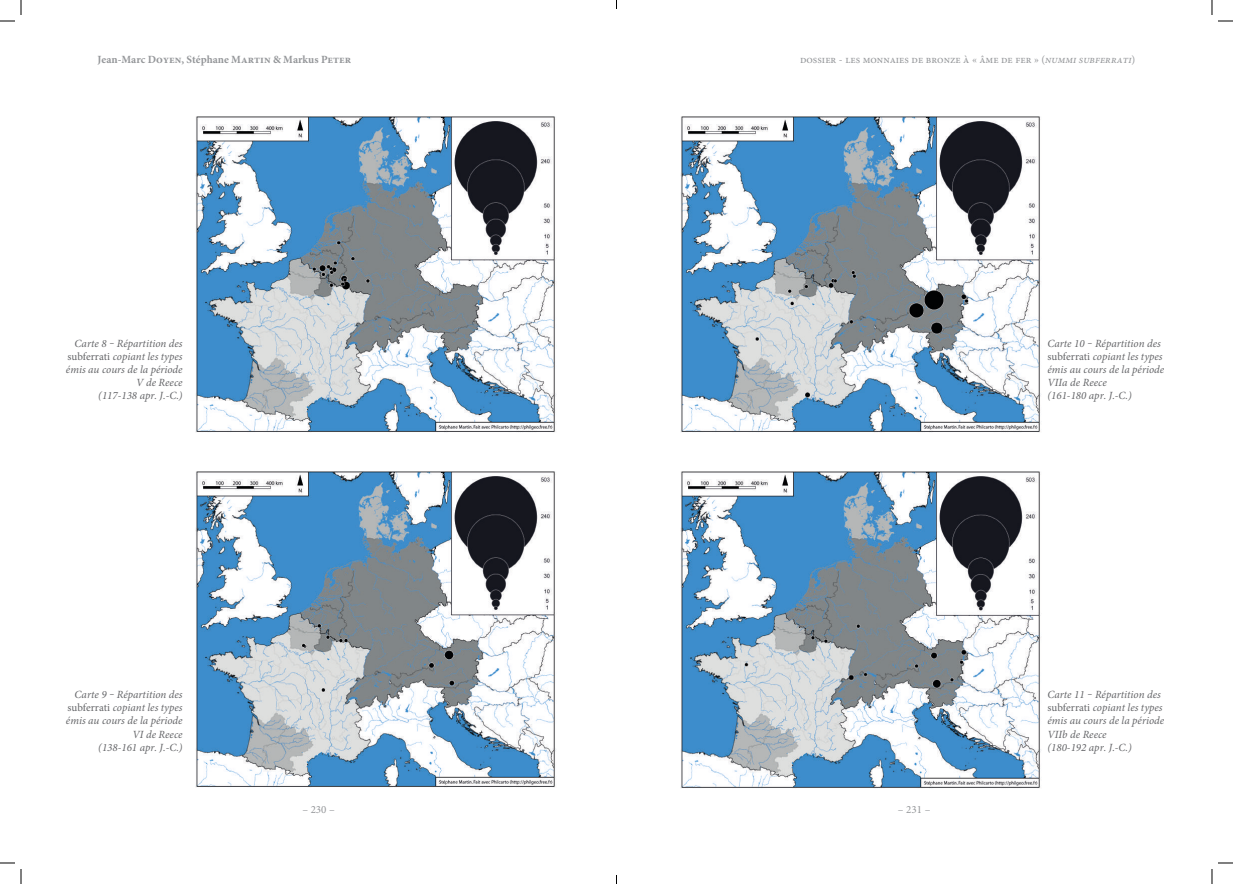
<style>
.page{position:relative;width:1233px;height:884px;background:#fff}
.page>*{position:absolute;margin:0;border:0;box-sizing:border-box;transform-origin:0 0}
.t1{font:italic 11px/13.2px "Minion Pro";color:#646568;text-align:right}
.t2{font:11px "Minion Pro";color:#949699}
.t3{font:700 11px "Minion Pro";color:#949699}
.s1{font-style:italic}
.s2{font-style:normal}
</style>
<div class="page">
<img style="left:195px;top:116px;width:361px;height:317px">
<img style="left:195px;top:471px;width:361px;height:317px">
<img style="left:680px;top:116px;width:361px;height:317px">
<img style="left:680px;top:471px;width:361px;height:318px">
<svg style="left:1218px;top:20px;width:15px;height:2px"></svg>
<svg style="left:1218px;top:862px;width:15px;height:2px"></svg>
<svg style="left:0;top:0;width:22px;height:22px"></svg>
<svg style="left:0;top:862px;width:22px;height:22px"></svg>
<svg style="left:1211px;top:0;width:1px;height:15px"></svg>
<svg style="left:1211px;top:869px;width:1px;height:15px"></svg>
<p class="t3" style="left:98px;top:52px;width:255px">Jean-Marc Doyen, Stéphane Martin &amp; Markus Peter</p>
<p class="t2" style="left:800px;top:52px;width:337px">Dossier - les monnaies de bronze à « âme de fer » (<span class="s1">nummi subferrati</span>)</p>
<p class="t1" style="left:66px;top:336px;width:118px">Carte 8 ‒ Répartition des <span class="s2">subferrati</span> copiant les types émis au cours de la période<br>V de Reece<br>(117-138 apr. J.-C.)</p>
<p class="t1" style="left:66px;top:688px;width:118px">Carte 9 ‒ Répartition des <span class="s2">subferrati</span> copiant les types émis au cours de la période<br>VI de Reece<br>(138-161 apr. J.-C.)</p>
<p class="t2" style="left:302px;top:802px;width:34px">– 230 –</p>
<p class="t2" style="left:898px;top:802px;width:34px">– 231 –</p>
<p class="t1" style="left:1047px;top:336px;width:118px;text-align:left">Carte 10 ‒ Répartition des <span class="s2">subferrati</span> copiant les types émis au cours de la période<br>VIIa de Reece<br>(161-180 apr. J.-C.)</p>
<p class="t1" style="left:1047px;top:688px;width:118px;text-align:left">Carte 11 ‒ Répartition des <span class="s2">subferrati</span> copiant les types émis au cours de la période<br>VIIb de Reece<br>(180-192 apr. J.-C.)</p>
</div>
